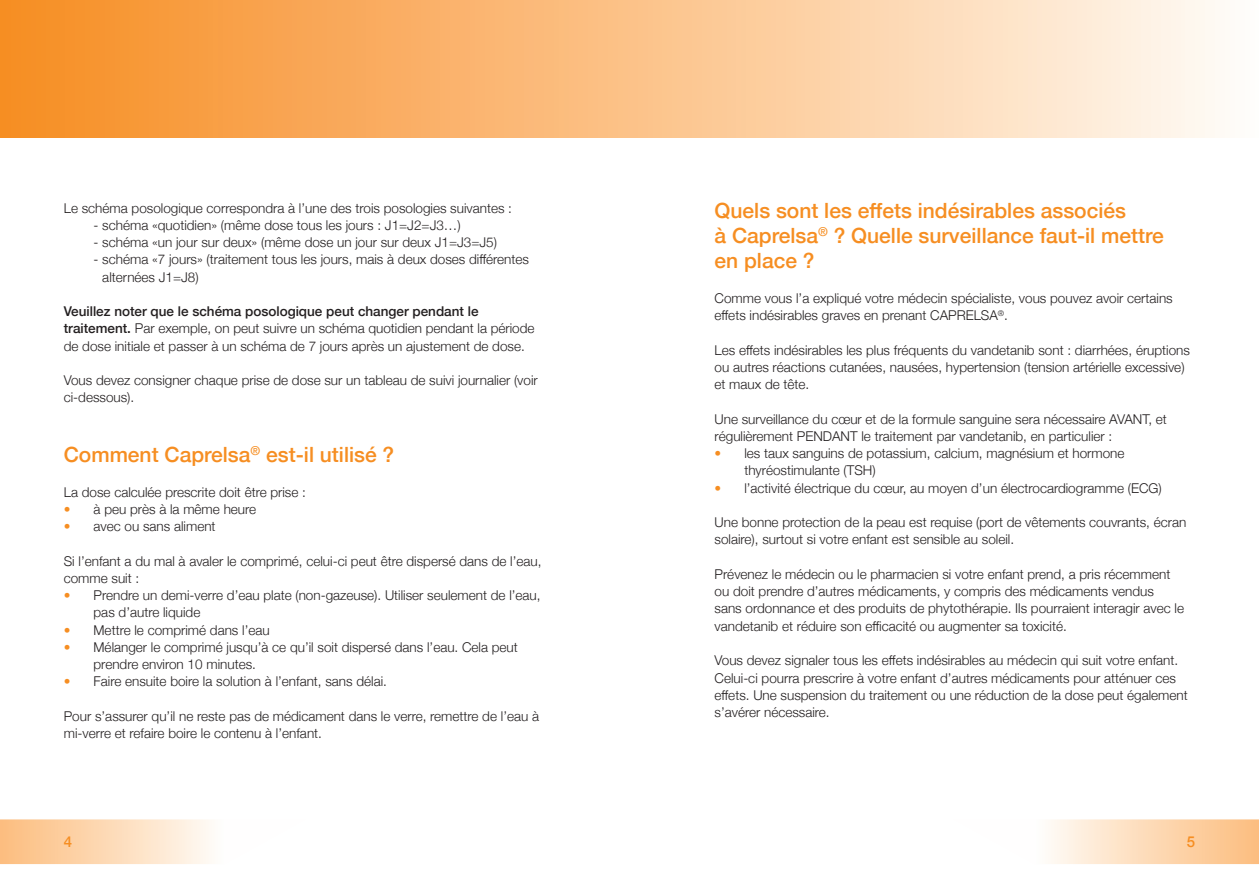
<style>
.page{position:relative;width:1259px;height:893px;background:#fff}
.page>*{position:absolute;margin:0;border:0;box-sizing:border-box;transform-origin:0 0}
.t1{font:500 21px/25.2px "Helvetica Neue";color:#f68e22}
.t2{font:500 15px "Helvetica Neue";color:#f68e22}
.t3{font:300 13.5px/17.2px "Helvetica Neue";color:#231f20}
.s1{font-weight:500}
.s2{color:#f68e22}
</style>
<div class="page">
<svg style="left:1050px;top:819px;width:209px;height:45px;background:#fddab7"></svg>
<svg style="left:0;top:819px;width:210px;height:45px;background:#fddab6"></svg>
<div style="left:0;top:0;width:1259px;height:137px;background:linear-gradient(to right,#f78b20,#fffbf5)"></div>
<p class="t3" style="left:64px;top:198px;width:450px">Le schéma posologique correspondra à l’une des trois posologies suivantes :</p>
<p class="t3" style="left:94px;top:215px;width:369px">- schéma «quotidien» (même dose tous les jours : J1=J2=J3…)</p>
<p class="t3" style="left:94px;top:233px;width:405px">- schéma «un jour sur deux» (même dose un jour sur deux J1=J3=J5)</p>
<p class="t3" style="left:102px;top:250px;width:428px;text-indent:-9px">- schéma «7 jours» (traitement tous les jours, mais à deux doses différentes alternées J1=J8)</p>
<p class="t3" style="left:64px;top:302px;width:472px"><span class="s1">Veuillez noter que le schéma posologique peut changer pendant le traitement.</span> Par exemple, on peut suivre un schéma quotidien pendant la période de dose initiale et passer à un schéma de 7 jours après un ajustement de dose.</p>
<p class="t3" style="left:64px;top:371px;width:475px">Vous devez consigner chaque prise de dose sur un tableau de suivi journalier (voir ci-dessous).</p>
<h1 class="t1" style="left:64px;top:440px;width:332px">Comment Caprelsa<sup>®</sup> est-il utilisé ?</h1>
<p class="t3" style="left:64px;top:482px;width:244px">La dose calculée prescrite doit être prise :</p>
<p class="t3" style="left:64px;top:499px;width:194px"><span class="s2">•</span> à peu près à la même heure</p>
<p class="t3" style="left:64px;top:517px;width:153px"><span class="s2">•</span> avec ou sans aliment</p>
<p class="t3" style="left:64px;top:551px;width:479px">Si l’enfant a du mal à avaler le comprimé, celui-ci peut être dispersé dans de l’eau, comme suit :</p>
<p class="t3" style="left:94px;top:586px;width:448px;text-indent:-30px"><span class="s2">•</span> Prendre un demi-verre d’eau plate (non-gazeuse). Utiliser seulement de l’eau, pas d’autre liquide</p>
<p class="t3" style="left:64px;top:620px;width:207px"><span class="s2">•</span> Mettre le comprimé dans l’eau</p>
<p class="t3" style="left:94px;top:637px;width:426px;text-indent:-30px"><span class="s2">•</span> Mélanger le comprimé jusqu’à ce qu’il soit dispersé dans l’eau. Cela peut prendre environ 10 minutes.</p>
<p class="t3" style="left:64px;top:672px;width:325px"><span class="s2">•</span> Faire ensuite boire la solution à l’enfant, sans délai.</p>
<p class="t3" style="left:64px;top:706px;width:477px">Pour s’assurer qu’il ne reste pas de médicament dans le verre, remettre de l’eau à mi-verre et refaire boire le contenu à l’enfant.</p>
<h1 class="t1" style="left:714px;top:196px;width:451px">Quels sont les effets indésirables associés<br>à Caprelsa<sup>®</sup> ? Quelle surveillance faut-il mettre en place ?</h1>
<p class="t3" style="left:714px;top:288px;width:460px">Comme vous l’a expliqué votre médecin spécialiste, vous pouvez avoir certains effets indésirables graves en prenant CAPRELSA<sup>®</sup>.</p>
<p class="t3" style="left:714px;top:340px;width:477px">Les effets indésirables les plus fréquents du vandetanib sont : diarrhées, éruptions ou autres réactions cutanées, nausées, hypertension (tension artérielle excessive) et maux de tête.</p>
<p class="t3" style="left:714px;top:409px;width:454px">Une surveillance du cœur et de la formule sanguine sera nécessaire AVANT, et régulièrement PENDANT le traitement par vandetanib, en particulier :</p>
<p class="t3" style="left:744px;top:444px;width:382px;text-indent:-30px"><span class="s2">•</span> les taux sanguins de potassium, calcium, magnésium et hormone thyréostimulante (TSH)</p>
<p class="t3" style="left:714px;top:478px;width:449px"><span class="s2">•</span> l’activité électrique du cœur, au moyen d’un électrocardiogramme (ECG)</p>
<p class="t3" style="left:714px;top:513px;width:473px">Une bonne protection de la peau est requise (port de vêtements couvrants, écran solaire), surtout si votre enfant est sensible au soleil.</p>
<p class="t3" style="left:714px;top:565px;width:471px">Prévenez le médecin ou le pharmacien si votre enfant prend, a pris récemment ou doit prendre d’autres médicaments, y compris des médicaments vendus sans ordonnance et des produits de phytothérapie. Ils pourraient interagir avec le vandetanib et réduire son efficacité ou augmenter sa toxicité.</p>
<p class="t3" style="left:714px;top:651px;width:475px">Vous devez signaler tous les effets indésirables au médecin qui suit votre enfant.<br>Celui-ci pourra prescrire à votre enfant d’autres médicaments pour atténuer ces effets. Une suspension du traitement ou une réduction de la dose peut également s’avérer nécessaire.</p>
<p class="t2" style="left:64px;top:830px;width:10px">4</p>
<p class="t2" style="left:1186px;top:830px;width:10px">5</p>
</div>
